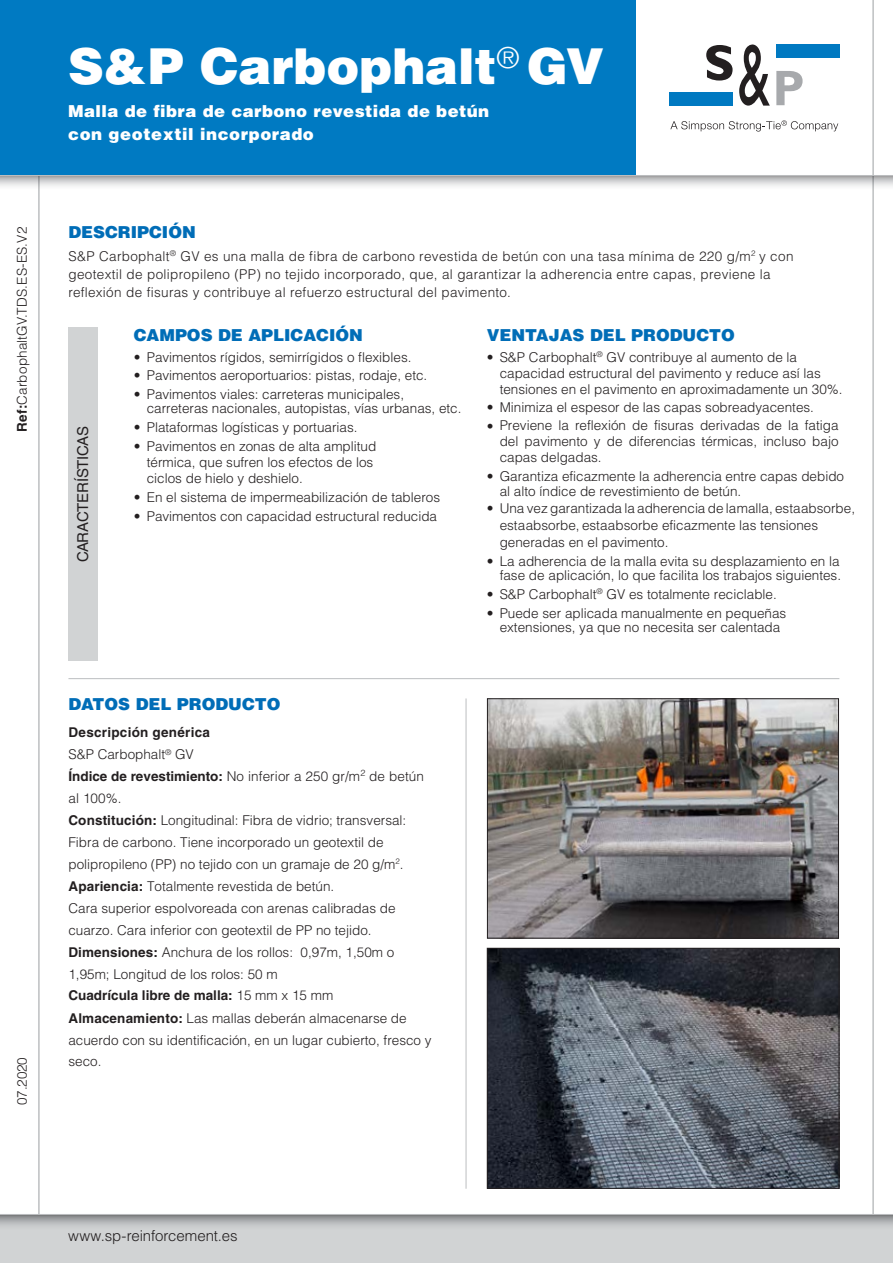
<style>
.page{position:relative;width:893px;height:1263px;background:#fff}
.page>*{position:absolute;margin:0;border:0;box-sizing:border-box;transform-origin:0 0}
.t1{font:900 49.5px "Helvetica LT Std";color:#fff}
.t2{font:900 16.5px "Helvetica LT Std";color:#006db7}
.t3{font:900 16.5px/22.5px "Helvetica LT Std";letter-spacing:.025em;color:#fff}
.t4{font:300 15px "Helvetica LT Std";letter-spacing:-.005em;color:#231f20}
.t5{font:15px "Helvetica LT Std";letter-spacing:-.01em;color:#231f20}
.t6{font:300 13.5px/22px "Helvetica LT Std";color:#231f20}
.t7{font:300 13.5px/18px "Helvetica LT Std";letter-spacing:.025em;color:#231f20}
.s1{font-weight:700}
</style>
<div class="page">
<hr style="left:39px;top:0;width:1px;height:1263px;background:#bcbec0">
<hr style="left:873px;top:0;width:1px;height:1263px;background:#bcbec0">
<div style="left:0;top:0;width:636px;height:175px;background:#007ac2"></div>
<svg style="left:0;top:176px;width:893px;height:14px"></svg>
<hr style="left:0;top:175px;width:893px;height:1px;background:#bcbec0">
<div style="left:669px;top:92px;width:64px;height:13px;background:#0079c1"></div>
<div style="left:776px;top:44px;width:63px;height:14px;background:#0079c1"></div>
<svg style="left:706px;top:45px;width:27px;height:36px"></svg>
<svg style="left:739px;top:44px;width:31px;height:62px"></svg>
<svg style="left:776px;top:71px;width:27px;height:34px"></svg>
<svg style="left:670px;top:120px;width:168px;height:12px"></svg>
<div style="left:0;top:1214px;width:893px;height:49px;background:#d1d3d4"></div>
<svg style="left:0;top:1215px;width:893px;height:11px"></svg>
<hr style="left:0;top:1214px;width:893px;height:1px;background:#bcbec0">
<div style="left:68px;top:327px;width:30px;height:334px;background:#d1d3d4"></div>
<img style="left:489px;top:700px;width:348px;height:236px">
<div style="left:487px;top:698px;width:352px;height:240px;border:1px solid #231f20"></div>
<img style="left:489px;top:950px;width:348px;height:237px">
<div style="left:487px;top:948px;width:352px;height:241px;border:1px solid #231f20"></div>
<hr style="left:68px;top:678px;width:771px;height:1px;background:#bcbec0">
<hr style="left:466px;top:698px;width:1px;height:491px;background:#bcbec0">
<p class="t6" style="left:11px;top:432px;width:207px;rotate:-90deg"><span class="s1">Ref:</span>CarbophaltGV.TDS.ES-ES.V2</p>
<p class="t6" style="left:11px;top:1105px;width:49px;rotate:-90deg">07.2020</p>
<h1 class="t1" style="left:68px;top:34px;width:538px">S&amp;P Carbophalt<sup>®</sup> GV</h1>
<p class="t3" style="left:68px;top:100px;width:423px">Malla de fibra de carbono revestida de betún con geotextil incorporado</p>
<p class="t2" style="left:68px;top:222px;width:129px">DESCRIPCIÓN</p>
<p class="t7" style="left:68px;top:247px;width:726px">S&amp;P Carbophalt<sup>®</sup> GV es una malla de fibra de carbono revestida de betún con una tasa mínima de 220 g/m<sup>2</sup> y con geotextil de polipropileno (PP) no tejido incorporado, que, al garantizar la adherencia entre capas, previene la reflexión de fisuras y contribuye al refuerzo estructural del pavimento.</p>
<p class="t2" style="left:487px;top:324px;width:250px">VENTAJAS DEL PRODUCTO</p>
<p class="t6" style="left:500px;top:349px;width:344px;line-height:15.9px;text-indent:-13px">• S&amp;P Carbophalt<sup>®</sup> GV contribuye al aumento de la capacidad estructural del pavimento y reduce así las tensiones en el pavimento en aproximadamente un 30%.</p>
<p class="t6" style="left:487px;top:396px;width:329px">• Minimiza el espesor de las capas sobreadyacentes.</p>
<p class="t6" style="left:500px;top:417px;width:340px;line-height:15.9px;text-align:justify;text-indent:-13px">• Previene la reflexión de fisuras derivadas de la fatiga del pavimento y de diferencias térmicas, incluso bajo capas delgadas.</p>
<p class="t6" style="left:500px;top:469px;width:346px;line-height:14.4px;text-indent:-13px">• Garantiza eficazmente la adherencia entre capas debido al alto índice de revestimiento de betún.</p>
<p class="t6" style="left:500px;top:500px;width:357px;line-height:17.1px;text-indent:-13px">• Una vez garantizada la adherencia de la malla, esta absorbe, esta absorbe, esta absorbe eficazmente las tensiones generadas en el pavimento.</p>
<p class="t6" style="left:487px;top:554px;width:356px;line-height:14.4px;text-align:right">• La adherencia de la malla evita su desplazamiento en la fase de aplicación, lo que facilita los trabajos siguientes.</p>
<p class="t6" style="left:487px;top:583px;width:292px">• S&amp;P Carbophalt<sup>®</sup> GV es totalmente reciclable.</p>
<p class="t6" style="left:487px;top:605px;width:301px;line-height:14.4px;text-align:center">• Puede ser aplicada manualmente en pequeñas extensiones, ya que no necesita ser calentada</p>
<p class="t2" style="left:134px;top:324px;width:231px">CAMPOS DE APLICACIÓN</p>
<p class="t6" style="left:134px;top:346px;width:279px">• Pavimentos rígidos, semirrígidos o flexibles.</p>
<p class="t6" style="left:134px;top:364px;width:295px">• Pavimentos aeroportuarios: pistas, rodaje, etc.</p>
<p class="t6" style="left:147px;top:387px;width:316px;line-height:14.4px;text-indent:-13px">• Pavimentos viales: carreteras municipales, carreteras nacionales, autopistas, vías urbanas, etc.</p>
<p class="t6" style="left:134px;top:416px;width:225px">• Plataformas logísticas y portuarias.</p>
<p class="t6" style="left:147px;top:437px;width:231px;line-height:16.4px;text-indent:-13px">• Pavimentos en zonas de alta amplitud térmica, que sufren los efectos de los ciclos de hielo y deshielo.</p>
<p class="t6" style="left:134px;top:486px;width:308px">• En el sistema de impermeabilización de tableros</p>
<p class="t6" style="left:134px;top:505px;width:305px">• Pavimentos con capacidad estructural reducida</p>
<p class="t5" style="left:74px;top:562px;width:138px;rotate:-90deg">CARACTERÍSTICAS</p>
<p class="t2" style="left:68px;top:693px;width:214px">DATOS DEL PRODUCTO</p>
<p class="t6" style="left:68px;top:721px;width:357px"><span class="s1">Descripción genérica<br></span>S&amp;P Carbophalt<sup>®</sup> GV<br><span class="s1">Índice de revestimiento:</span> No inferior a 250 gr/m<sup>2</sup> de betún al 100%.<br><span class="s1">Constitución:</span> Longitudinal: Fibra de vidrio; transversal:<br>Fibra de carbono. Tiene incorporado un geotextil de polipropileno (PP) no tejido con un gramaje de 20 g/m<sup>2</sup>.<br><span class="s1">Apariencia:</span> Totalmente revestida de betún.<br>Cara superior espolvoreada con arenas calibradas de cuarzo. Cara inferior con geotextil de PP no tejido.<br><span class="s1">Dimensiones:</span> Anchura de los rollos: 0,97m, 1,50m o 1,95m; Longitud de los rolos: 50 m</p>
<p class="t6" style="left:68px;top:984px;width:365px;line-height:22.5px"><span class="s1">Cuadrícula libre de malla:</span> 15 mm x 15 mm<br><span class="s1">Almacenamiento:</span> Las mallas deberán almacenarse de acuerdo con su identificación, en un lugar cubierto, fresco y</p>
<p class="t6" style="left:68px;top:1050px;width:35px">seco.</p>
<p class="t4" style="left:68px;top:1227px;width:171px">www.sp-reinforcement.es</p>
</div>
